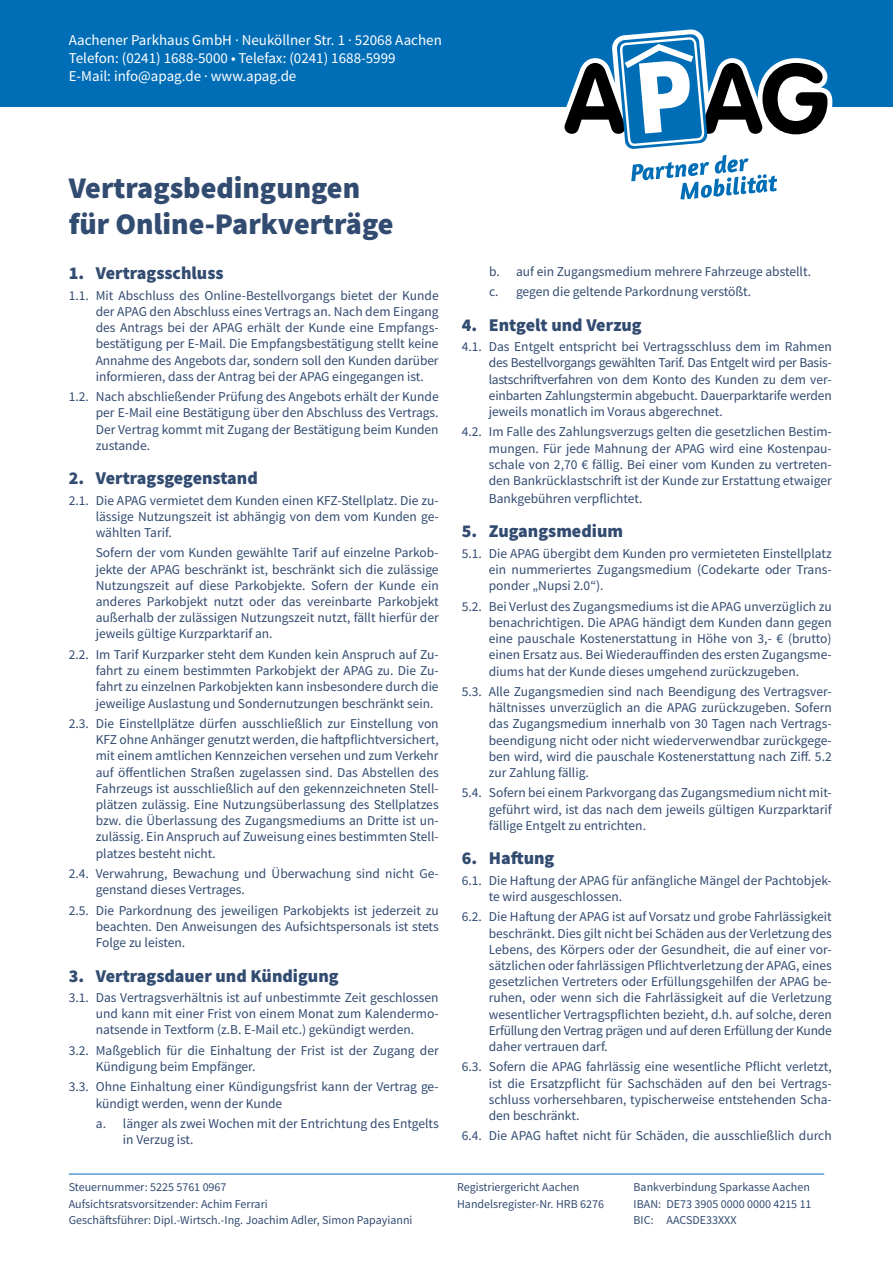
<style>
.page{position:relative;width:893px;height:1263px;background:#fff}
.page>*{position:absolute;margin:0;border:0;box-sizing:border-box;transform-origin:0 0}
.t1{font:900 30px/36px "Source Sans Pro";color:#324b71}
.t2{font:900 18px "Source Sans Pro";color:#324b71}
.t3{font:15px/18px "Source Sans Pro";color:#fff}
.t4{font:13.5px/16.2px "Source Sans Pro";color:#324b71;text-align:justify}
.t5{font:12px/16.5px "Source Sans Pro";color:#324b71}
</style>
<div class="page">
<div style="left:0;top:0;width:893px;height:106px;background:#006eb7"></div>
<hr style="left:69px;top:1174px;width:755px;height:1px;background:#006eb7">
<svg style="left:560px;top:29px;width:272px;height:170px"></svg>
<p class="t3" style="left:69px;top:30px;width:375px">Aachener Parkhaus GmbH · Neuköllner Str. 1 · 52068 Aachen<br>Telefon: (0241) 1688-5000 • Telefax: (0241) 1688-5999<br>E-Mail: info@apag.de · www.apag.de</p>
<h1 class="t1" style="left:69px;top:170px;width:326px">Vertragsbedingungen für Online-Parkverträge</h1>
<h2 class="t2" style="left:69px;top:261px;width:156px">1. Vertragsschluss</h2>
<p class="t4" style="left:96px;top:287px;width:344px;text-indent:-27px">1.1. Mit Abschluss des Online-Bestellvorgangs bietet der Kunde der APAG den Abschluss eines Vertrags an. Nach dem Eingang des Antrags bei der APAG erhält der Kunde eine Empfangs&shy;bestätigung per E-Mail. Die Empfangsbestätigung stellt keine Annahme des Angebots dar, sondern soll den Kunden darüber informieren, dass der Antrag bei der APAG eingegangen ist.</p>
<p class="t4" style="left:96px;top:388px;width:344px;text-indent:-27px">1.2. Nach abschließender Prüfung des Angebots erhält der Kunde per E-Mail eine Bestätigung über den Abschluss des Vertrags.<br>Der Vertrag kommt mit Zugang der Bestätigung beim Kunden zustande.</p>
<h2 class="t2" style="left:69px;top:466px;width:191px">2. Vertragsgegenstand</h2>
<p class="t4" style="left:96px;top:492px;width:344px;text-indent:-27px">2.1. Die APAG vermietet dem Kunden einen KFZ-Stellplatz. Die zu&shy;lässige Nutzungszeit ist abhängig von dem vom Kunden ge&shy;wählten Tarif.</p>
<p class="t4" style="left:96px;top:545px;width:344px">Sofern der vom Kunden gewählte Tarif auf einzelne Parkob&shy;jekte der APAG beschränkt ist, beschränkt sich die zulässige Nutzungszeit auf diese Parkobjekte. Sofern der Kunde ein anderes Parkobjekt nutzt oder das vereinbarte Parkobjekt außerhalb der zulässigen Nutzungszeit nutzt, fällt hierfür der jeweils gültige Kurzparktarif an.</p>
<p class="t4" style="left:96px;top:646px;width:344px;text-indent:-27px">2.2. Im Tarif Kurzparker steht dem Kunden kein Anspruch auf Zu&shy;fahrt zu einem bestimmten Parkobjekt der APAG zu. Die Zu&shy;fahrt zu einzelnen Parkobjekten kann insbesondere durch die jeweilige Auslastung und Sondernutzungen beschränkt sein.</p>
<p class="t4" style="left:96px;top:715px;width:344px;text-indent:-27px">2.3. Die Einstellplätze dürfen ausschließlich zur Einstellung von KFZ ohne Anhänger genutzt werden, die haftpflichtversichert, mit einem amtlichen Kennzeichen versehen und zum Verkehr auf öffentlichen Straßen zugelassen sind. Das Abstellen des Fahrzeugs ist ausschließlich auf den gekennzeichneten Stell&shy;plätzen zulässig. Eine Nutzungsüberlassung des Stellplatzes bzw. die Überlassung des Zugangsmediums an Dritte ist un&shy;zulässig. Ein Anspruch auf Zuweisung eines bestimmten Stell&shy;platzes besteht nicht.</p>
<p class="t4" style="left:96px;top:865px;width:344px;text-indent:-27px">2.4. Verwahrung, Bewachung und Überwachung sind nicht Ge&shy;genstand dieses Vertrages.</p>
<p class="t4" style="left:96px;top:902px;width:344px;text-indent:-27px">2.5. Die Parkordnung des jeweiligen Parkobjekts ist jederzeit zu beachten. Den Anweisungen des Aufsichtspersonals ist stets Folge zu leisten.</p>
<h2 class="t2" style="left:69px;top:963px;width:271px">3. Vertragsdauer und Kündigung</h2>
<p class="t4" style="left:96px;top:989px;width:344px;text-indent:-27px">3.1. Das Vertragsverhältnis ist auf unbestimmte Zeit geschlossen und kann mit einer Frist von einem Monat zum Kalendermo&shy;natsende in Textform (z.B. E-Mail etc.) gekündigt werden.</p>
<p class="t4" style="left:96px;top:1042px;width:344px;text-indent:-27px">3.2. Maßgeblich für die Einhaltung der Frist ist der Zugang der<br>Kündigung beim Empfänger.</p>
<p class="t4" style="left:96px;top:1079px;width:344px;text-indent:-27px">3.3. Ohne Einhaltung einer Kündigungsfrist kann der Vertrag ge&shy;kündigt werden, wenn der Kunde</p>
<p class="t4" style="left:123px;top:1115px;width:317px;text-indent:-27px">a. länger als zwei Wochen mit der Entrichtung des Entgelts in Verzug ist.</p>
<p class="t4" style="left:489px;top:261px;width:324px;line-height:20.4px">b. auf ein Zugangsmedium mehrere Fahrzeuge abstellt. c. gegen die geltende Parkordnung verstößt.</p>
<h2 class="t2" style="left:462px;top:312px;width:181px">4. Entgelt und Verzug</h2>
<p class="t4" style="left:489px;top:338px;width:344px;text-indent:-27px">4.1. Das Entgelt entspricht bei Vertragsschluss dem im Rahmen des Bestellvorgangs gewählten Tarif. Das Entgelt wird per Basis&shy;lastschriftverfahren von dem Konto des Kunden zu dem ver&shy;einbarten Zahlungstermin abgebucht. Dauerparktarife werden jeweils monatlich im Voraus abgerechnet.</p>
<p class="t4" style="left:489px;top:424px;width:344px;text-indent:-27px">4.2. Im Falle des Zahlungsverzugs gelten die gesetzlichen Bestim&shy;mungen. Für jede Mahnung der APAG wird eine Kostenpau&shy;schale von 2,70 € fällig. Bei einer vom Kunden zu vertreten&shy;den Bankrücklastschrift ist der Kunde zur Erstattung etwaiger</p>
<p class="t4" style="left:489px;top:490px;width:155px">Bankgebühren verpflichtet.</p>
<h2 class="t2" style="left:462px;top:519px;width:163px">5. Zugangsmedium</h2>
<p class="t4" style="left:489px;top:545px;width:344px;text-indent:-27px">5.1. Die APAG übergibt dem Kunden pro vermieteten Einstellplatz ein nummeriertes Zugangsmedium (Codekarte oder Trans&shy;ponder „Nupsi 2.0“).</p>
<p class="t4" style="left:489px;top:598px;width:344px;text-indent:-27px">5.2. Bei Verlust des Zugangsmediums ist die APAG unverzüglich zu benachrichtigen. Die APAG händigt dem Kunden dann gegen eine pauschale Kostenerstattung in Höhe von 3,- € (brutto) einen Ersatz aus. Bei Wiederauffinden des ersten Zugangsme&shy;diums hat der Kunde dieses umgehend zurückzugeben.</p>
<p class="t4" style="left:489px;top:683px;width:344px;text-indent:-27px">5.3. Alle Zugangsmedien sind nach Beendigung des Vertragsver&shy;hältnisses unverzüglich an die APAG zurückzugeben. Sofern das Zugangsmedium innerhalb von 30 Tagen nach Vertrags&shy;beendigung nicht oder nicht wiederverwendbar zurückgege&shy;ben wird, wird die pauschale Kostenerstattung nach Ziff. 5.2 zur Zahlung fällig.</p>
<p class="t4" style="left:489px;top:785px;width:344px;text-indent:-27px">5.4. Sofern bei einem Parkvorgang das Zugangsmedium nicht mit&shy;geführt wird, ist das nach dem jeweils gültigen Kurzparktarif fällige Entgelt zu entrichten.</p>
<h2 class="t2" style="left:462px;top:846px;width:94px">6. Haftung</h2>
<p class="t4" style="left:489px;top:872px;width:344px;text-indent:-27px">6.1. Die Haftung der APAG für anfängliche Mängel der Pachtobjek&shy;te wird ausgeschlossen.</p>
<p class="t4" style="left:489px;top:909px;width:344px;text-indent:-27px">6.2. Die Haftung der APAG ist auf Vorsatz und grobe Fahrlässigkeit beschränkt. Dies gilt nicht bei Schäden aus der Verletzung des Lebens, des Körpers oder der Gesundheit, die auf einer vor&shy;sätzlichen oder fahrlässigen Pflichtverletzung der APAG, eines gesetzlichen Vertreters oder Erfüllungsgehilfen der APAG be&shy;ruhen, oder wenn sich die Fahrlässigkeit auf die Verletzung wesentlicher Vertragspflichten bezieht, d.h. auf solche, deren Erfüllung den Vertrag prägen und auf deren Erfüllung der Kunde daher vertrauen darf.</p>
<p class="t4" style="left:489px;top:1059px;width:344px;text-indent:-27px">6.3. Sofern die APAG fahrlässig eine wesentliche Pflicht verletzt, ist die Ersatzpflicht für Sachschäden auf den bei Vertrags&shy;schluss vorhersehbaren, typischerweise entstehenden Scha&shy;den beschränkt.</p>
<p class="t4" style="left:462px;top:1128px;width:371px">6.4. Die APAG haftet nicht für Schäden, die ausschließlich durch</p>
<p class="t5" style="left:69px;top:1179px;width:345px">Steuernummer: 5225 5761 0967<br>Aufsichtsratsvorsitzender: Achim Ferrari<br>Geschäftsführer: Dipl.-Wirtsch.-Ing. Joachim Adler, Simon Papayianni</p>
<p class="t5" style="left:457px;top:1179px;width:148px">Registriergericht Aachen<br>Handelsregister-Nr. HRB 6276</p>
<p class="t5" style="left:634px;top:1179px;width:179px">Bankverbindung Sparkasse Aachen<br>IBAN: DE73 3905 0000 0000 4215 11<br>BIC: AACSDE33XXX</p>
</div>
